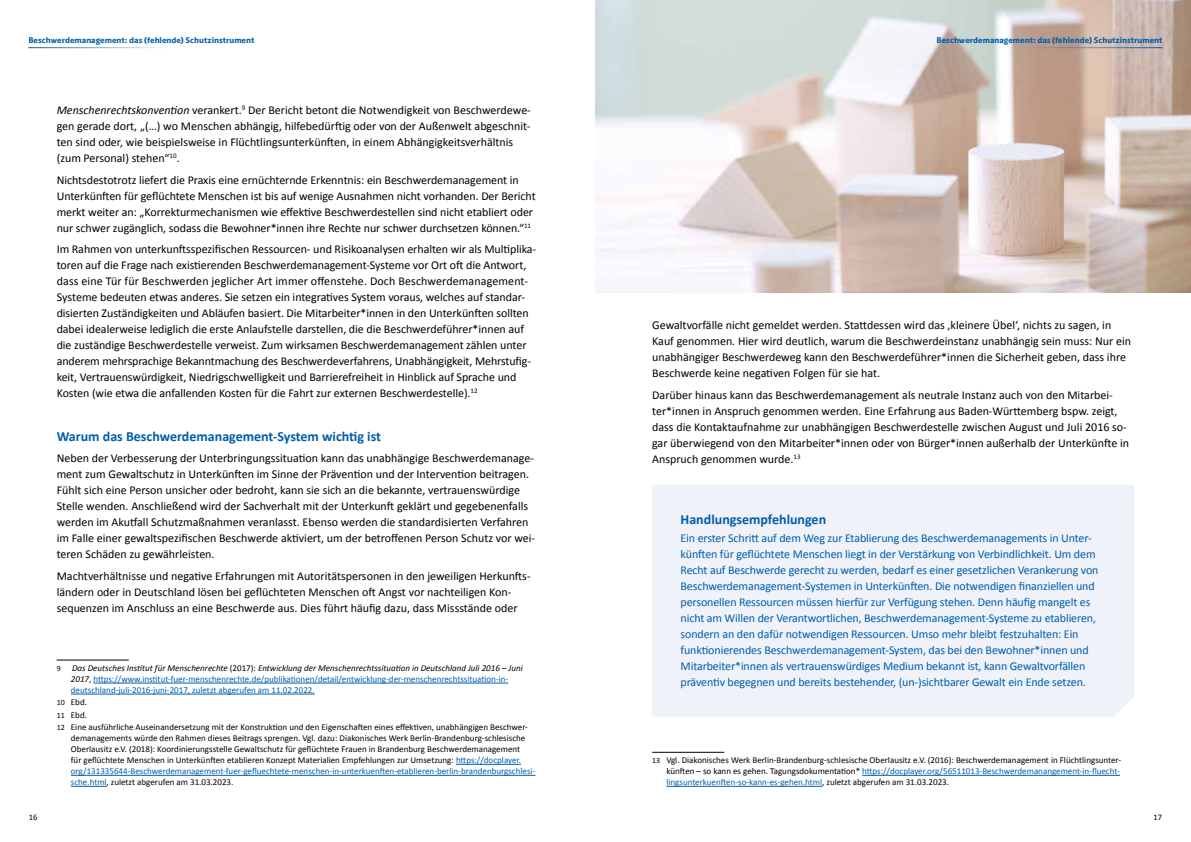
<style>
.page{position:relative;width:1191px;height:842px;background:#fff}
.page>*{position:absolute;margin:0;border:0;box-sizing:border-box;transform-origin:0 0}
.t1{font:700 14px "Calibri";color:#005da9}
.t2{font:12px/16px "Calibri";letter-spacing:-.005em;color:#000}
.t3{font:12px/16px "Calibri";letter-spacing:-.01em;color:#005da9}
.t4{font:9px/11px "Calibri";color:#000}
.t5{font:9px/11px "Calibri";color:#005da9}
.t6{font:8.5px "Kranto Bold Text";color:#005da9}
.t7{font:8.5px "Calibri";color:#000}
.t8{font:8px "Calibri";color:#000}
.s1{font-style:italic}
.s2{font-style:italic;color:#000}
.s3{color:#000}
.s4{font-size:8px}
.s5{color:#005da9}
</style>
<div class="page">
<img style="left:595px;top:0;width:596px;height:292px">
<hr style="left:28px;top:47px;width:142px;height:1px;background:#005da9">
<hr style="left:1020px;top:47px;width:142px;height:1px;background:#005da9">
<hr style="left:57px;top:660px;width:72px;height:1px;background:#000">
<hr style="left:93px;top:683px;width:415px;height:1px;background:#005da9">
<hr style="left:71px;top:694px;width:244px;height:1px;background:#005da9">
<hr style="left:456px;top:764px;width:65px;height:1px;background:#005da9">
<hr style="left:71px;top:775px;width:464px;height:1px;background:#005da9">
<hr style="left:71px;top:786px;width:36px;height:1px;background:#005da9">
<hr style="left:652px;top:752px;width:72px;height:1px;background:#000">
<hr style="left:862px;top:775px;width:258px;height:1px;background:#005da9">
<hr style="left:666px;top:786px;width:156px;height:1px;background:#005da9">
<div style="left:652px;top:485px;width:482px;height:232px;background:#f0f2fa"></div>
<p class="t6" style="left:28px;top:35px;width:228px">Beschwerdemanagement: das (fehlende) Schutzinstrument</p>
<p class="t6" style="left:936px;top:35px;width:228px">Beschwerdemanagement: das (fehlende) Schutzinstrument</p>
<p class="t2" style="left:57px;top:102px;width:476px"><span class="s1">Menschenrechtskonvention</span> verankert.<sup>9</sup> Der Bericht betont die Notwendigkeit von Beschwerdewe&shy;gen gerade dort, „(…) wo Menschen abhängig, hilfebedürftig oder von der Außenwelt abgeschnit&shy;ten sind oder, wie beispielsweise in Flüchtlingsunterkünften, in einem Abhängigkeitsverhältnis (zum Personal) stehen“<sup>10</sup>.</p>
<p class="t2" style="left:57px;top:171px;width:480px">Nichtsdestotrotz liefert die Praxis eine ernüchternde Erkenntnis: ein Beschwerdemanagement in Unterkünften für geflüchtete Menschen ist bis auf wenige Ausnahmen nicht vorhanden. Der Bericht merkt weiter an: „Korrekturmechanismen wie effektive Beschwerdestellen sind nicht etabliert oder nur schwer zugänglich, sodass die Bewohner*innen ihre Rechte nur schwer durchsetzen können.“<sup>11</sup></p>
<p class="t2" style="left:57px;top:241px;width:481px">Im Rahmen von unterkunftsspezifischen Ressourcen- und Risikoanalysen erhalten wir als Multiplika&shy;toren auf die Frage nach existierenden Beschwerdemanagement-Systeme vor Ort oft die Antwort, dass eine Tür für Beschwerden jeglicher Art immer offenstehe. Doch Beschwerdemanagement-Systeme bedeuten etwas anderes. Sie setzen ein integratives System voraus, welches auf standar&shy;disierten Zuständigkeiten und Abläufen basiert. Die Mitarbeiter*innen in den Unterkünften sollten dabei idealerweise lediglich die erste Anlaufstelle darstellen, die die Beschwerdeführer*innen auf die zuständige Beschwerdestelle verweist. Zum wirksamen Beschwerdemanagement zählen unter anderem mehrsprachige Bekanntmachung des Beschwerdeverfahrens, Unabhängigkeit, Mehrstufig&shy;keit, Vertrauenswürdigkeit, Niedrigschwelligkeit und Barrierefreiheit in Hinblick auf Sprache und Kosten (wie etwa die anfallenden Kosten für die Fahrt zur externen Beschwerdestelle).<sup>12</sup></p>
<p class="t1" style="left:57px;top:426px;width:326px">Warum das Beschwerdemanagement-System wichtig ist</p>
<p class="t2" style="left:57px;top:450px;width:480px">Neben der Verbesserung der Unterbringungssituation kann das unabhängige Beschwerdemanage&shy;ment zum Gewaltschutz in Unterkünften im Sinne der Prävention und der Intervention beitragen.<br>Fühlt sich eine Person unsicher oder bedroht, kann sie sich an die bekannte, vertrauenswürdige Stelle wenden. Anschließend wird der Sachverhalt mit der Unterkunft geklärt und gegebenenfalls werden im Akutfall Schutzmaßnahmen veranlasst. Ebenso werden die standardisierten Verfahren im Falle einer gewaltspezifischen Beschwerde aktiviert, um der betroffenen Person Schutz vor wei&shy;teren Schäden zu gewährleisten.</p>
<p class="t2" style="left:57px;top:568px;width:475px">Machtverhältnisse und negative Erfahrungen mit Autoritätspersonen in den jeweiligen Herkunfts&shy;ländern oder in Deutschland lösen bei geflüchteten Menschen oft Angst vor nachteiligen Kon&shy;sequenzen im Anschluss an eine Beschwerde aus. Dies führt häufig dazu, dass Missstände oder</p>
<p class="t8" style="left:57px;top:663px;width:6px">9</p>
<p class="t5" style="left:71px;top:662px;width:453px"><span class="s2">Das Deutsches Institut für Menschenrechte</span> <span class="s3">(2017):</span> <span class="s2">Entwicklung der Menschenrechtssituation in Deutschland Juli 2016 – Juni<br>2017</span><span class="s3">,</span> https://www.institut-fuer-menschenrechte.de/publikationen/detail/entwicklung-der-menschenrechtssituation-in&shy;deutschland-juli-2016-juni-2017, zuletzt abgerufen am 11.02.2022.</p>
<p class="t4" style="left:57px;top:696px;width:473px;line-height:12.4px"><span class="s4">10</span> Ebd.<br><span class="s4">11</span> Ebd.<br><span class="s4">12</span> Eine ausführliche Auseinandersetzung mit der Konstruktion und den Eigenschaften eines effektiven, unabhängigen Beschwer-</p>
<p class="t4" style="left:71px;top:732px;width:466px">demanagements würde den Rahmen dieses Beitrags sprengen. Vgl. dazu: Diakonisches Werk Berlin-Brandenburg-schlesische Oberlausitz e.V. (2018): Koordinierungsstelle Gewaltschutz für geflüchtete Frauen in Brandenburg Beschwerdemanagement<br>für geflüchtete Menschen in Unterkünften etablieren Konzept Materialien Empfehlungen zur Umsetzung: <span class="s5">https://docplayer. org/131335644-Beschwerdemanagement-fuer-gefluechtete-menschen-in-unterkuenften-etablieren-berlin-brandenburgschlesi&shy;sche.html</span>, zuletzt abgerufen am 31.03.2023.</p>
<p class="t2" style="left:652px;top:317px;width:480px">Gewaltvorfälle nicht gemeldet werden. Stattdessen wird das ‚kleinere Übel‘, nichts zu sagen, in Kauf genommen. Hier wird deutlich, warum die Beschwerdeinstanz unabhängig sein muss: Nur ein unabhängiger Beschwerdeweg kann den Beschwerdeführer*innen die Sicherheit geben, dass ihre Beschwerde keine negativen Folgen für sie hat.</p>
<p class="t2" style="left:652px;top:387px;width:478px">Darüber hinaus kann das Beschwerdemanagement als neutrale Instanz auch von den Mitarbei&shy;ter*innen in Anspruch genommen werden. Eine Erfahrung aus Baden-Württemberg bspw. zeigt, dass die Kontaktaufnahme zur unabhängigen Beschwerdestelle zwischen August und Juli 2016 so&shy;gar überwiegend von den Mitarbeiter*innen oder von Bürger*innen außerhalb der Unterkünfte in Anspruch genommen wurde.<sup>13</sup></p>
<p class="t1" style="left:680px;top:509px;width:147px">Handlungsempfehlungen</p>
<p class="t3" style="left:680px;top:530px;width:419px">Ein erster Schritt auf dem Weg zur Etablierung des Beschwerdemanagements in Unter&shy;künften für geflüchtete Menschen liegt in der Verstärkung von Verbindlichkeit. Um dem Recht auf Beschwerde gerecht zu werden, bedarf es einer gesetzlichen Verankerung von Beschwerdemanagement-Systemen in Unterkünften. Die notwendigen finanziellen und personellen Ressourcen müssen hierfür zur Verfügung stehen. Denn häufig mangelt es nicht am Willen der Verantwortlichen, Beschwerdemanagement-Systeme zu etablieren, sondern an den dafür notwendigen Ressourcen. Umso mehr bleibt festzuhalten: Ein funktionierendes Beschwerdemanagement-System, das bei den Bewohner*innen und Mitarbeiter*innen als vertrauenswürdiges Medium bekannt ist, kann Gewaltvorfällen präventiv begegnen und bereits bestehender, (un-)sichtbarer Gewalt ein Ende setzen.</p>
<p class="t4" style="left:666px;top:754px;width:456px;text-indent:-14px"><span class="s4">13</span> Vgl. Diakonisches Werk Berlin-Brandenburg-schlesische Oberlausitz e.V. (2016): Beschwerdemanagement in Flüchtlingsunter&shy;künften – so kann es gehen. Tagungsdokumentation* <span class="s5">https://docplayer.org/56511013-Beschwerdemanangement-in-fluecht&shy;lingsunterkuenften-so-kann-es-gehen.html</span>, zuletzt abgerufen am 31.03.2023.</p>
<p class="t7" style="left:29px;top:812px;width:10px">16</p>
<p class="t7" style="left:1153px;top:812px;width:10px">17</p>
</div>
